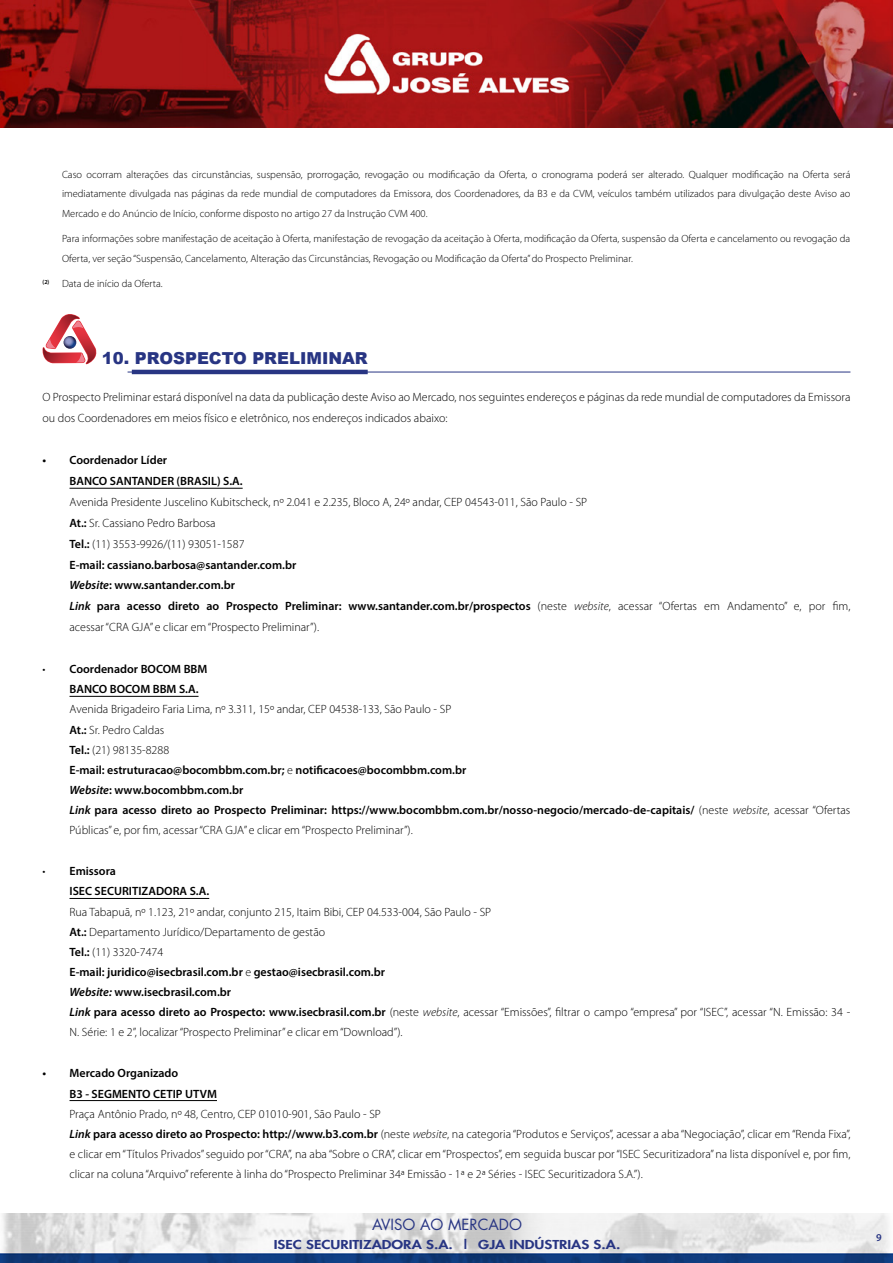
<style>
.page{position:relative;width:893px;height:1263px;background:#fff}
.page>*{position:absolute;margin:0;border:0;box-sizing:border-box;transform-origin:0 0}
.t1{font:900 16.5px "Arial";color:#283583}
.t2{font:15px "Futura";color:#283583}
.t3{font:300 12px/20.1px "Myriad Pro";color:#000}
.t4{font:600 12px/20.1px "Myriad Pro";color:#000}
.t5{font:600 12px/20.1px "Myriad Pro";color:#000}
.t6{font:800 12px "Futura";color:#283583;scale:1.25 1}
.t7{font:300 10.5px/19.4px "Myriad Pro";color:#000;text-align:justify}
.t8{font:600 10.5px "Myriad Pro";color:#283583}
.s1{font-weight:600}
.s2{font-weight:600;font-style:italic}
.s3{font-style:italic}
.s4{font-weight:300}
.s5{font-weight:300;font-style:italic}
.s6{font-style:inherit}
</style>
<div class="page">
<img style="left:0;top:1213px;width:893px;height:50px">
<img style="left:0;top:0;width:893px;height:127px">
<hr style="left:132px;top:370px;width:236px;height:4px;background:#283583">
<hr style="left:128px;top:372px;width:722px;height:1px;background:#283583">
<hr style="left:70px;top:488px;width:173px;height:1px;background:#000">
<hr style="left:70px;top:696px;width:129px;height:1px;background:#000">
<hr style="left:70px;top:898px;width:139px;height:1px;background:#000">
<hr style="left:70px;top:1100px;width:147px;height:1px;background:#000">
<svg style="left:43px;top:314px;width:54px;height:50px"></svg>
<p class="t7" style="left:62px;top:165px;width:790px">Caso ocorram alterações das circunstâncias, suspensão, prorrogação, revogação ou modificação da Oferta, o cronograma poderá ser alterado. Qualquer modificação na Oferta será imediatamente divulgada nas páginas da rede mundial de computadores da Emissora, dos Coordenadores, da B3 e da CVM, veículos também utilizados para divulgação deste Aviso ao Mercado e do Anúncio de Início, conforme disposto no artigo 27 da Instrução CVM 400.</p>
<p class="t7" style="left:62px;top:229px;width:790px">Para informações sobre manifestação de aceitação à Oferta, manifestação de revogação da aceitação à Oferta, modificação da Oferta, suspensão da Oferta e cancelamento ou revogação da<br>Oferta, ver seção “Suspensão, Cancelamento, Alteração das Circunstâncias, Revogação ou Modificação da Oferta” do Prospecto Preliminar.</p>
<p class="t7" style="left:43px;top:274px;width:122px"><sup>(2)</sup> Data de início da Oferta.</p>
<h1 class="t1" style="left:102px;top:346px;width:267px">10. PROSPECTO PRELIMINAR</h1>
<p class="t3" style="left:43px;top:387px;width:809px;line-height:20.9px">O Prospecto Preliminar estará disponível na data da publicação deste Aviso ao Mercado, nos seguintes endereços e páginas da rede mundial de computadores da Emissora ou dos Coordenadores em meios físico e eletrônico, nos endereços indicados abaixo:</p>
<p class="t4" style="left:43px;top:450px;width:126px">• Coordenador Líder</p>
<p class="t5" style="left:70px;top:471px;width:175px">BANCO SANTANDER (BRASIL) S.A.</p>
<p class="t3" style="left:70px;top:492px;width:782px;line-height:20.9px">Avenida Presidente Juscelino Kubitscheck, nº 2.041 e 2.235, Bloco A, 24º andar, CEP 04543-011, São Paulo - SP<br><span class="s1">At.:</span> Sr. Cassiano Pedro Barbosa<br><span class="s1">Tel.:</span> (11) 3553-9926/(11) 93051-1587<br><span class="s1">E-mail: cassiano.barbosa@santander.com.br<br></span><span class="s2">Website</span><span class="s1">: www.santander.com.br<br></span><span class="s2">Link</span> <span class="s1">para acesso direto ao Prospecto Preliminar: www.santander.com.br/prospectos</span> (neste <span class="s3">website</span>, acessar “Ofertas em Andamento” e, por fim, acessar “CRA GJA” e clicar em “Prospecto Preliminar”).</p>
<p class="t4" style="left:70px;top:659px;width:139px;text-indent:-27px"><span class="s4">•</span> Coordenador BOCOM BBM<br>BANCO BOCOM BBM S.A.</p>
<p class="t4" style="left:70px;top:699px;width:782px"><span class="s4">Avenida Brigadeiro Faria Lima, nº 3.311, 15º andar, CEP 04538-133, São Paulo - SP<br></span>At.: <span class="s4">Sr. Pedro Caldas<br></span>Tel.: <span class="s4">(21) 98135-8288<br></span>E-mail: estruturacao@bocombbm.com.br; <span class="s4">e</span> notificacoes@bocombbm.com.br<br><span class="s3">Website</span>: www.bocombbm.com.br<br><span class="s3">Link</span> para acesso direto ao Prospecto Preliminar: https://www.bocombbm.com.br/nosso-negocio/mercado-de-capitais/ <span class="s4">(neste</span> <span class="s5">website</span><span class="s4">, acessar “Ofertas Públicas” e, por fim, acessar “CRA GJA” e clicar em “Prospecto Preliminar”).</span></p>
<p class="t5" style="left:70px;top:861px;width:141px;text-indent:-27px"><span class="s4">•</span> <span class="s6">Emissora<br></span>ISEC SECURITIZADORA S.A.</p>
<p class="t3" style="left:70px;top:902px;width:782px">Rua Tabapuã, nº 1.123, 21º andar, conjunto 215, Itaim Bibi, CEP 04.533-004, São Paulo - SP<br><span class="s1">At.:</span> Departamento Jurídico/Departamento de gestão<br><span class="s1">Tel.:</span> (11) 3320-7474<br><span class="s1">E-mail: juridico@isecbrasil.com.br</span> e <span class="s1">gestao@isecbrasil.com.br<br></span><span class="s2">Website:</span> <span class="s1">www.isecbrasil.com.br<br></span><span class="s2">Link</span> <span class="s1">para acesso direto ao Prospecto: www.isecbrasil.com.br</span> (neste <span class="s3">website</span>, acessar “Emissões”, filtrar o campo “empresa” por “ISEC”, acessar “N. Emissão: 34 - N. Série: 1 e 2”, localizar “Prospecto Preliminar” e clicar em “Download”).</p>
<p class="t4" style="left:43px;top:1063px;width:137px">• Mercado Organizado</p>
<p class="t5" style="left:70px;top:1083px;width:149px">B3 - SEGMENTO CETIP UTVM</p>
<p class="t3" style="left:70px;top:1104px;width:782px">Praça Antônio Prado, nº 48, Centro, CEP 01010-901, São Paulo - SP<br><span class="s2">Link</span> <span class="s1">para acesso direto ao Prospecto: http://www.b3.com.br</span> (neste <span class="s3">website</span>, na categoria “Produtos e Serviços”, acessar a aba “Negociação”, clicar em “Renda Fixa”, e clicar em “Títulos Privados” seguido por “CRA”, na aba “Sobre o CRA”, clicar em “Prospectos”, em seguida buscar por “ISEC Securitizadora” na lista disponível e, por fim, clicar na coluna “Arquivo” referente à linha do “Prospecto Preliminar 34ª Emissão - 1ª e 2ª Séries - ISEC Securitizadora S.A.”).</p>
<p class="t2" style="left:372px;top:1214px;width:151px">AVISO AO MERCADO</p>
<p class="t6" style="left:274px;top:1236px;width:279px">ISEC SECURITIZADORA S.A. | GJA INDÚSTRIAS S.A.</p>
<p class="t8" style="left:876px;top:1230px;width:7px">9</p>
</div>
